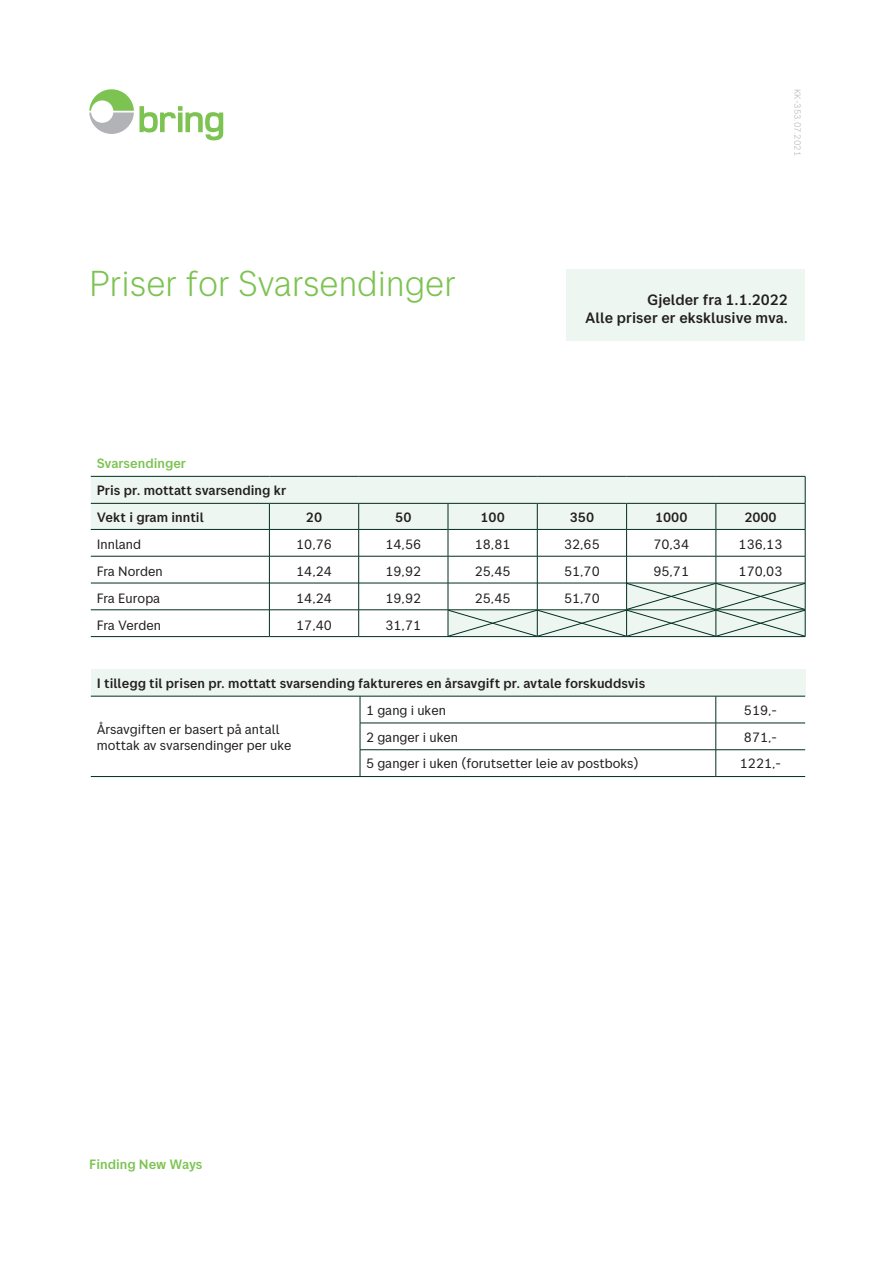
<style>
.page{position:relative;width:893px;height:1263px;background:#fff}
.page>*{position:absolute;margin:0;border:0;box-sizing:border-box;transform-origin:0 0}
.Posten___H1{font:300 36px "Posten Sans";color:#7cc352}
.Posten___H1-2{font:500 15px/18px "Posten Sans";color:#231f20;text-align:right}
.Posten___H1-3{font:13.5px/16.2px "Posten Sans";color:#231f20}
.Posten___H1-4{font:500 13.5px "Posten Sans";color:#231f20}
.Posten___H1-5{font:500 13.5px "Posten Sans";color:#7cc352}
.t1{font:300 9px "Posten Sans";color:#b2b3b7}
</style>
<div class="page">
<div style="left:91px;top:477px;width:357px;height:52px;background:#edf6f0"></div>
<svg style="left:91px;top:530px;width:357px;height:106px"></svg>
<hr style="left:91px;top:476px;width:178px;height:1px;background:#002e20">
<hr style="left:269px;top:476px;width:90px;height:1px;background:#002e20">
<hr style="left:359px;top:476px;width:89px;height:1px;background:#002e20">
<hr style="left:448px;top:476px;width:89px;height:1px;background:#002e20">
<hr style="left:537px;top:476px;width:90px;height:1px;background:#002e20">
<hr style="left:627px;top:476px;width:89px;height:1px;background:#002e20">
<hr style="left:716px;top:476px;width:89px;height:1px;background:#002e20">
<hr style="left:91px;top:503px;width:178px;height:1px;background:#002e20">
<hr style="left:269px;top:503px;width:90px;height:1px;background:#002e20">
<hr style="left:359px;top:503px;width:89px;height:1px;background:#002e20">
<hr style="left:91px;top:529px;width:178px;height:1px;background:#002e20">
<hr style="left:270px;top:529px;width:88px;height:1px;background:#002e20">
<hr style="left:359px;top:529px;width:89px;height:1px;background:#002e20">
<hr style="left:91px;top:556px;width:178px;height:1px;background:#002e20">
<hr style="left:270px;top:556px;width:88px;height:1px;background:#002e20">
<hr style="left:359px;top:556px;width:89px;height:1px;background:#002e20">
<hr style="left:91px;top:583px;width:178px;height:1px;background:#002e20">
<hr style="left:270px;top:583px;width:88px;height:1px;background:#002e20">
<hr style="left:359px;top:583px;width:89px;height:1px;background:#002e20">
<hr style="left:91px;top:609px;width:178px;height:1px;background:#002e20">
<hr style="left:270px;top:609px;width:88px;height:1px;background:#002e20">
<hr style="left:359px;top:609px;width:89px;height:1px;background:#002e20">
<hr style="left:91px;top:636px;width:178px;height:1px;background:#002e20">
<hr style="left:269px;top:636px;width:90px;height:1px;background:#002e20">
<hr style="left:359px;top:636px;width:89px;height:1px;background:#002e20">
<svg style="left:269px;top:504px;width:1px;height:132px"></svg>
<svg style="left:358px;top:504px;width:1px;height:132px"></svg>
<svg style="left:448px;top:477px;width:358px;height:160px"></svg>
<div style="left:91px;top:669px;width:714px;height:27px;background:#edf6f0"></div>
<hr style="left:91px;top:696px;width:269px;height:1px;background:#002e20">
<hr style="left:91px;top:776px;width:269px;height:1px;background:#002e20">
<hr style="left:360px;top:696px;width:356px;height:1px;background:#002e20">
<hr style="left:716px;top:696px;width:89px;height:1px;background:#002e20">
<hr style="left:360px;top:723px;width:356px;height:1px;background:#002e20">
<hr style="left:716px;top:723px;width:89px;height:1px;background:#002e20">
<hr style="left:360px;top:749px;width:356px;height:1px;background:#002e20">
<hr style="left:716px;top:749px;width:89px;height:1px;background:#002e20">
<hr style="left:360px;top:776px;width:356px;height:1px;background:#002e20">
<hr style="left:716px;top:776px;width:89px;height:1px;background:#002e20">
<svg style="left:360px;top:696px;width:1px;height:80px"></svg>
<svg style="left:715px;top:696px;width:1px;height:80px"></svg>
<div style="left:567px;top:269px;width:238px;height:71px;background:#edf6f0"></div>
<svg style="left:140px;top:106px;width:83px;height:34px"></svg>
<svg style="left:89px;top:89px;width:45px;height:45px"></svg>
<p class="Posten___H1" style="left:89px;top:262px;width:368px">Priser for Svarsendinger</p>
<p class="t1" style="left:803px;top:89px;width:68px;rotate:90deg">KK-353.07.2021</p>
<p class="Posten___H1-2" style="left:585px;top:291px;width:204px">Gjelder fra 1.1.2022<br>Alle priser er eksklusive mva.</p>
<p class="Posten___H1-5" style="left:97px;top:455px;width:91px">Svarsendinger</p>
<p class="Posten___H1-4" style="left:97px;top:482px;width:191px">Pris pr. mottatt svarsending kr</p>
<p class="Posten___H1-4" style="left:97px;top:509px;width:109px">Vekt i gram inntil</p>
<p class="Posten___H1-4" style="left:306px;top:509px;width:18px">20</p>
<p class="Posten___H1-4" style="left:395px;top:509px;width:18px">50</p>
<p class="Posten___H1-4" style="left:480px;top:509px;width:26px">100</p>
<p class="Posten___H1-4" style="left:570px;top:509px;width:26px">350</p>
<p class="Posten___H1-4" style="left:655px;top:509px;width:34px">1000</p>
<p class="Posten___H1-4" style="left:744px;top:509px;width:34px">2000</p>
<p class="Posten___H1-3" style="left:97px;top:536px;width:46px">Innland</p>
<p class="Posten___H1-3" style="left:296px;top:536px;width:37px">10,76</p>
<p class="Posten___H1-3" style="left:385px;top:536px;width:37px">14,56</p>
<p class="Posten___H1-3" style="left:475px;top:536px;width:37px">18,81</p>
<p class="Posten___H1-3" style="left:564px;top:536px;width:37px">32,65</p>
<p class="Posten___H1-3" style="left:653px;top:536px;width:37px">70,34</p>
<p class="Posten___H1-3" style="left:739px;top:536px;width:45px">136,13</p>
<p class="Posten___H1-3" style="left:97px;top:563px;width:67px">Fra Norden</p>
<p class="Posten___H1-3" style="left:296px;top:563px;width:37px">14,24</p>
<p class="Posten___H1-3" style="left:385px;top:563px;width:37px">19,92</p>
<p class="Posten___H1-3" style="left:475px;top:563px;width:37px">25,45</p>
<p class="Posten___H1-3" style="left:564px;top:563px;width:37px">51,70</p>
<p class="Posten___H1-3" style="left:653px;top:563px;width:37px">95,71</p>
<p class="Posten___H1-3" style="left:739px;top:563px;width:45px">170,03</p>
<p class="Posten___H1-3" style="left:97px;top:590px;width:65px">Fra Europa</p>
<p class="Posten___H1-3" style="left:296px;top:590px;width:37px">14,24</p>
<p class="Posten___H1-3" style="left:385px;top:590px;width:37px">19,92</p>
<p class="Posten___H1-3" style="left:475px;top:590px;width:37px">25,45</p>
<p class="Posten___H1-3" style="left:564px;top:590px;width:37px">51,70</p>
<p class="Posten___H1-3" style="left:97px;top:617px;width:66px">Fra Verden</p>
<p class="Posten___H1-3" style="left:296px;top:617px;width:37px">17,40</p>
<p class="Posten___H1-3" style="left:385px;top:617px;width:37px">31,71</p>
<p class="Posten___H1-4" style="left:97px;top:675px;width:550px">I tillegg til prisen pr. mottatt svarsending faktureres en årsavgift pr. avtale forskuddsvis</p>
<p class="Posten___H1-3" style="left:97px;top:720px;width:196px">Årsavgiften er basert på antall mottak av svarsendinger per uke</p>
<p class="Posten___H1-3" style="left:366px;top:702px;width:81px">1 gang i uken</p>
<p class="Posten___H1-3" style="left:744px;top:702px;width:35px">519,-</p>
<p class="Posten___H1-3" style="left:366px;top:729px;width:94px">2 ganger i uken</p>
<p class="Posten___H1-3" style="left:744px;top:729px;width:35px">871,-</p>
<p class="Posten___H1-3" style="left:366px;top:755px;width:274px">5 ganger i uken (forutsetter leie av postboks)</p>
<p class="Posten___H1-3" style="left:740px;top:755px;width:43px">1221,-</p>
<p class="Posten___H1-5" style="left:89px;top:1156px;width:115px">Finding New Ways</p>
</div>
